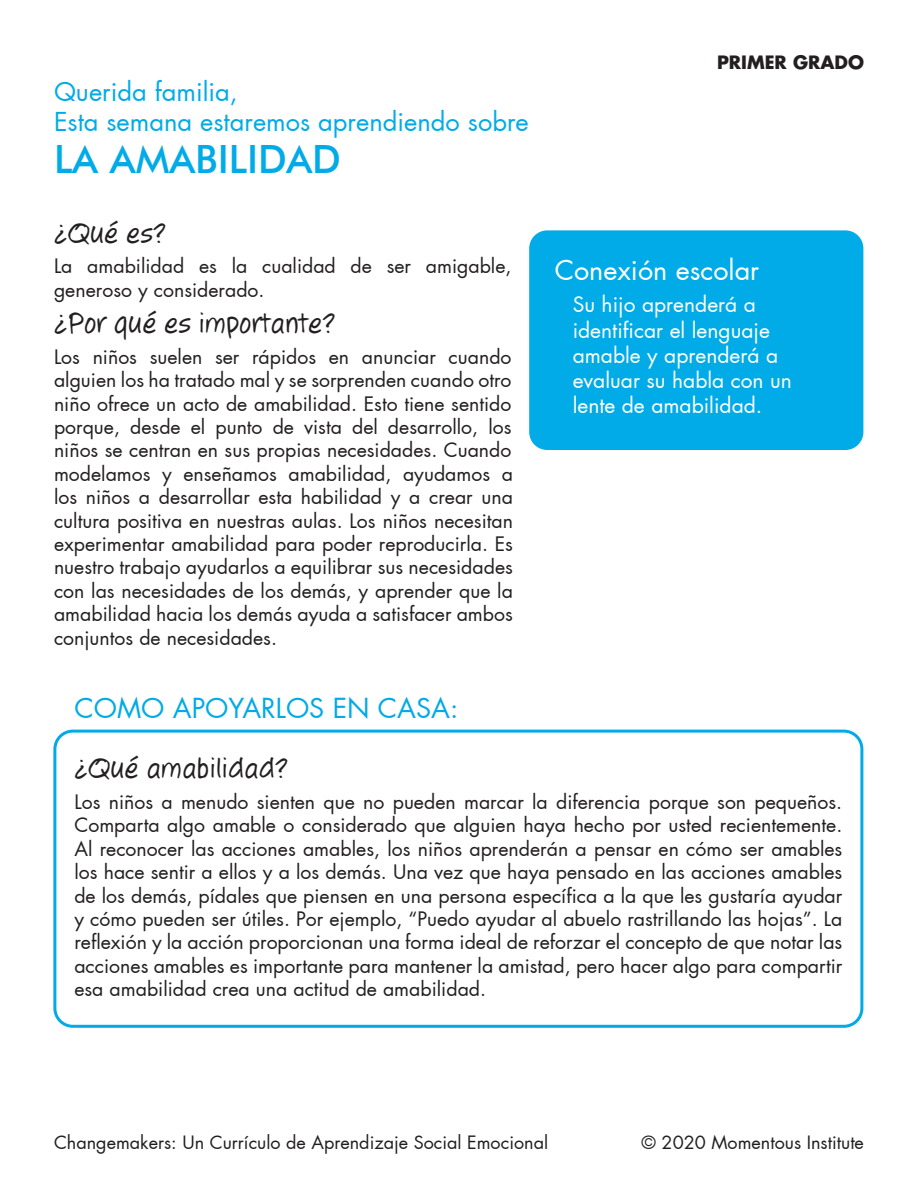
<style>
.page{position:relative;width:918px;height:1188px;background:#fff}
.page>*{position:absolute;margin:0;border:0;box-sizing:border-box;transform-origin:0 0}
.t1{font:500 39px "Futura BT";color:#00abe7}
.t2{font:30px "Jotting";color:#231f20}
.t3{font:27px "Futura";color:#00abe7}
.t4{font:27px "Futura";color:#fff}
.t5{font:25.5px "Futura";color:#00abe7}
.t6{font:21px/25.2px "Futura";color:#fff}
.t7{font:19.5px/23.4px "Futura";color:#231f20;text-align:justify}
.t8{font:18px "Futura";color:#231f20}
.t9{font:700 18px "Futura";color:#231f20}
</style>
<div class="page">
<div style="left:529px;top:230px;width:334px;height:220px;background:#00abe7;border-radius:18px"></div>
<div style="left:53px;top:730px;width:810px;height:298px;border:3px solid #00abe7;border-radius:18px"></div>
<p class="t5" style="left:54px;top:75px;width:185px">Querida familia,</p>
<p class="t5" style="left:54px;top:106px;width:476px">Esta semana estaremos aprendiendo sobre</p>
<p class="t1" style="left:54px;top:135px;width:289px">LA AMABILIDAD</p>
<p class="t2" style="left:54px;top:215px;width:114px">¿Qué es?</p>
<p class="t7" style="left:54px;top:255px;width:459px">La amabilidad es la cualidad de ser amigable, generoso y considerado.</p>
<p class="t2" style="left:54px;top:305px;width:283px">¿Por qué es importante?</p>
<p class="t7" style="left:54px;top:345px;width:461px">Los niños suelen ser rápidos en anunciar cuando alguien los ha tratado mal y se sorprenden cuando otro niño ofrece un acto de amabilidad. Esto tiene sentido porque, desde el punto de vista del desarrollo, los niños se centran en sus propias necesidades. Cuando modelamos y enseñamos amabilidad, ayudamos a los niños a desarrollar esta habilidad y a crear una cultura positiva en nuestras aulas. Los niños necesitan experimentar amabilidad para poder reproducirla. Es nuestro trabajo ayudarlos a equilibrar sus necesidades con las necesidades de los demás, y aprender que la amabilidad hacia los demás ayuda a satisfacer ambos conjuntos de necesidades.</p>
<p class="t3" style="left:74px;top:691px;width:386px">COMO APOYARLOS EN CASA:</p>
<p class="t9" style="left:717px;top:50px;width:148px">PRIMER GRADO</p>
<p class="t4" style="left:555px;top:253px;width:206px">Conexión escolar</p>
<p class="t6" style="left:573px;top:292px;width:221px">Su hijo aprenderá a identificar el lenguaje amable y aprenderá a evaluar su habla con un lente de amabilidad.</p>
<p class="t2" style="left:74px;top:751px;width:215px">¿Qué amabilidad?</p>
<p class="t7" style="left:74px;top:790px;width:770px">Los niños a menudo sienten que no pueden marcar la diferencia porque son pequeños.<br>Comparta algo amable o considerado que alguien haya hecho por usted recientemente.<br>Al reconocer las acciones amables, los niños aprenderán a pensar en cómo ser amables los hace sentir a ellos y a los demás. Una vez que haya pensado en las acciones amables de los demás, pídales que piensen en una persona específica a la que les gustaría ayudar y cómo pueden ser útiles. Por ejemplo, “Puedo ayudar al abuelo rastrillando las hojas”. La reflexión y la acción proporcionan una forma ideal de reforzar el concepto de que notar las acciones amables es importante para mantener la amistad, pero hacer algo para compartir esa amabilidad crea una actitud de amabilidad.</p>
<p class="t8" style="left:54px;top:1131px;width:496px">Changemakers: Un Currículo de Aprendizaje Social Emocional</p>
<p class="t8" style="left:642px;top:1131px;width:224px">© 2020 Momentous Institute</p>
</div>
